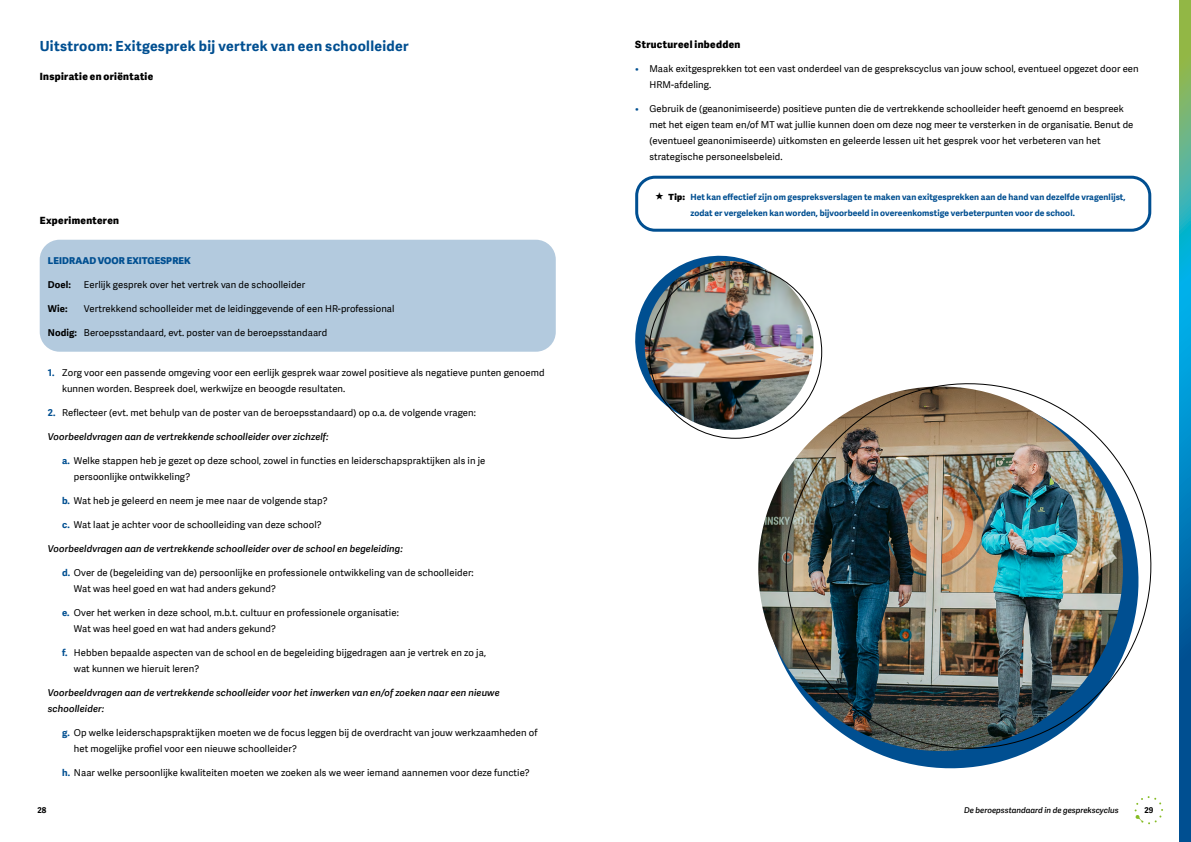
<style>
.page{position:relative;width:1191px;height:842px;background:#fff}
.page>*{position:absolute;margin:0;border:0;box-sizing:border-box;transform-origin:0 0}
.Hoofdstuk_inleiding{font:700 14px "Adelle Sans";letter-spacing:.025em;color:#004f91}
.t1{font:10px "Adelle Sans Eb";letter-spacing:.035em;color:#000}
.Platte_tekst{font:9.5px/16px "Adelle Sans";letter-spacing:.01em;color:#000}
.Platte_tekst-2{font:italic 9.5px/16px "Adelle Sans Sb";letter-spacing:.01em;color:#000}
.Platte_tekst-3{font:9.5px "Adelle Sans Eb";letter-spacing:.01em;color:#004f91}
.Platte_tekst-4{font:700 9.5px "Adelle Sans";letter-spacing:.01em;color:#000}
.Platte_tekst-5{font:700 8.5px/16px "Adelle Sans";letter-spacing:.01em;color:#004f91}
.t2{font:italic 8px "Adelle Sans Sb";color:#000}
.t3{font:700 8px "Adelle Sans";color:#000}
.s1{font-weight:700}
.s2{font-weight:700;color:#004f91}
.s3{color:#004f91}
.s4{font-family:"Adelle Sans Hv";font-weight:400;color:#000}
</style>
<div class="page">
<svg style="left:1134px;top:796px;width:29px;height:28px"></svg>
<div style="left:40px;top:240px;width:516px;height:112px;background:#b3cade;border-radius:20px"></div>
<div style="left:635px;top:176px;width:516px;height:56px;border:3px solid #004f91;border-radius:18px"></div>
<img style="left:763px;top:361px;width:389px;height:408px">
<svg style="left:635px;top:255px;width:114px;height:102px"></svg>
<img style="left:637px;top:261px;width:184px;height:177px">
<svg style="left:1179px;top:0;width:12px;height:842px;background:#1e8aa6"></svg>
<p class="Hoofdstuk_inleiding" style="left:40px;top:35px;width:370px">Uitstroom: Exitgesprek bij vertrek van een schoolleider</p>
<p class="t1" style="left:40px;top:69px;width:115px">Inspiratie en oriëntatie</p>
<p class="t1" style="left:40px;top:213px;width:81px">Experimenteren</p>
<p class="Platte_tekst-3" style="left:48px;top:253px;width:144px">LEIDRAAD VOOR EXITGESPREK</p>
<p class="Platte_tekst-4" style="left:48px;top:277px;width:25px">Doel:</p>
<p class="Platte_tekst" style="left:84px;top:276px;width:223px">Eerlijk gesprek over het vertrek van de schoolleider</p>
<p class="Platte_tekst-4" style="left:48px;top:301px;width:21px">Wie:</p>
<p class="Platte_tekst" style="left:84px;top:300px;width:312px">Vertrekkend schoolleider met de leidinggevende of een HR-professional</p>
<p class="Platte_tekst" style="left:48px;top:324px;width:281px"><span class="s1">Nodig:</span> Beroepsstandaard, evt. poster van de beroepsstandaard</p>
<p class="Platte_tekst" style="left:62px;top:364px;width:484px;text-indent:-14px"><span class="s2">1.</span> Zorg voor een passende omgeving voor een eerlijk gesprek waar zowel positieve als negatieve punten genoemd kunnen worden. Bespreek doel, werkwijze en beoogde resultaten.</p>
<p class="Platte_tekst" style="left:48px;top:404px;width:429px"><span class="s2">2.</span> Reflecteer (evt. met behulp van de poster van de beroepsstandaard) op o.a. de volgende vragen:</p>
<p class="Platte_tekst-2" style="left:48px;top:428px;width:282px">Voorbeeldvragen aan de vertrekkende schoolleider over zichzelf:</p>
<p class="Platte_tekst" style="left:74px;top:452px;width:413px;text-indent:-12px"><span class="s2">a.</span> Welke stappen heb je gezet op deze school, zowel in functies en leiderschapspraktijken als in je persoonlijke ontwikkeling?</p>
<p class="Platte_tekst" style="left:62px;top:492px;width:267px"><span class="s2">b.</span> Wat heb je geleerd en neem je mee naar de volgende stap?</p>
<p class="Platte_tekst" style="left:62px;top:516px;width:261px"><span class="s2">c.</span> Wat laat je achter voor de schoolleiding van deze school?</p>
<p class="Platte_tekst-2" style="left:48px;top:540px;width:356px">Voorbeeldvragen aan de vertrekkende schoolleider over de school en begeleiding:</p>
<p class="Platte_tekst" style="left:74px;top:564px;width:401px;text-indent:-12px"><span class="s2">d.</span> Over de (begeleiding van de) persoonlijke en professionele ontwikkeling van de schoolleider:<br>Wat was heel goed en wat had anders gekund?</p>
<p class="Platte_tekst" style="left:74px;top:604px;width:326px;text-indent:-12px"><span class="s2">e.</span> Over het werken in deze school, m.b.t. cultuur en professionele organisatie:<br>Wat was heel goed en wat had anders gekund?</p>
<p class="Platte_tekst" style="left:74px;top:644px;width:413px;text-indent:-12px"><span class="s2">f.</span> Hebben bepaalde aspecten van de school en de begeleiding bijgedragen aan je vertrek en zo ja, wat kunnen we hieruit leren?</p>
<p class="Platte_tekst-2" style="left:48px;top:684px;width:453px">Voorbeeldvragen aan de vertrekkende schoolleider voor het inwerken van en/of zoeken naar een nieuwe schoolleider:</p>
<p class="Platte_tekst" style="left:74px;top:724px;width:465px;text-indent:-12px"><span class="s2">g.</span> Op welke leiderschapspraktijken moeten we de focus leggen bij de overdracht van jouw werkzaamheden of het mogelijke profiel voor een nieuwe schoolleider?</p>
<p class="Platte_tekst" style="left:62px;top:764px;width:469px"><span class="s2">h.</span> Naar welke persoonlijke kwaliteiten moeten we zoeken als we weer iemand aannemen voor deze functie?</p>
<p class="t1" style="left:635px;top:37px;width:107px">Structureel inbedden</p>
<p class="Platte_tekst" style="left:649px;top:60px;width:491px;text-indent:-14px"><span class="s3">•</span> Maak exitgesprekken tot een vast onderdeel van de gesprekscyclus van jouw school, eventueel opgezet door een<br>HRM-afdeling.</p>
<p class="Platte_tekst" style="left:649px;top:100px;width:485px;text-indent:-14px"><span class="s3">•</span> Gebruik de (geanonimiseerde) positieve punten die de vertrekkende schoolleider heeft genoemd en bespreek met het eigen team en/of MT wat jullie kunnen doen om deze nog meer te versterken in de organisatie. Benut de (eventueel geanonimiseerde) uitkomsten en geleerde lessen uit het gesprek voor het verbeteren van het strategische personeelsbeleid.</p>
<p class="Platte_tekst-5" style="left:690px;top:188px;width:437px;text-indent:-22px"><span class="s4">Tip:</span> Het kan effectief zijn om gespreksverslagen te maken van exitgesprekken aan de hand van dezelfde vragenlijst, zodat er vergeleken kan worden, bijvoorbeeld in overeenkomstige verbeterpunten voor de school.</p>
<p class="t3" style="left:38px;top:805px;width:10px">28</p>
<p class="t2" style="left:964px;top:805px;width:156px">De beroepsstandaard in de gesprekscyclus</p>
<p class="t3" style="left:1144px;top:805px;width:10px">29</p>
</div>
